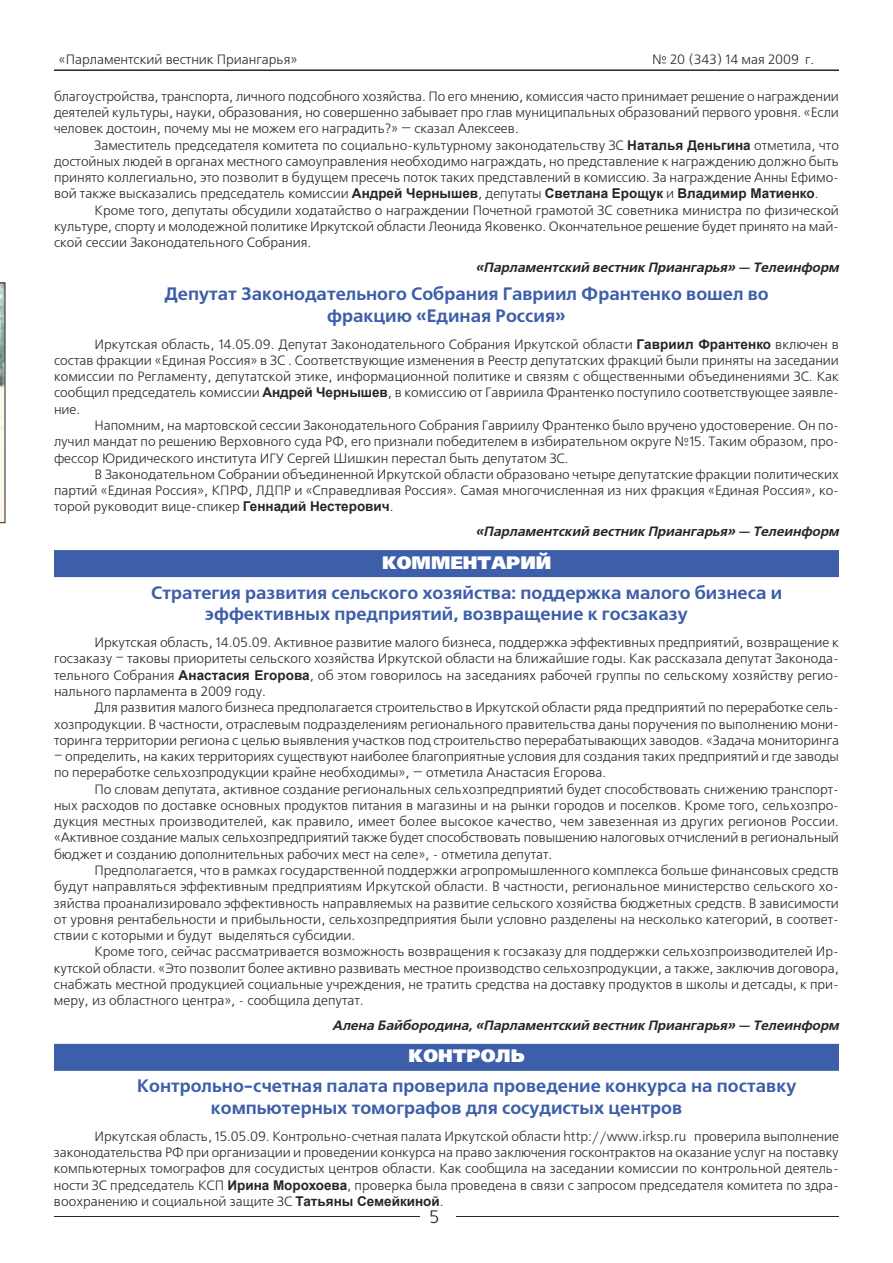
<style>
.page{position:relative;width:893px;height:1263px;background:#fff}
.page>*{position:absolute;margin:0;border:0;box-sizing:border-box;transform-origin:0 0}
.t1{font:700 18px/21.6px "Free Set C";color:#3d5ea9}
.t2{font:18px "Free Set Black C";color:#fff}
.t3{font:18px "Free Set C";color:#272627}
.t4{font:13.5px/16.2px "Free Set C";color:#272627;text-align:justify}
.t5{font:italic 700 13.5px "Free Set C";color:#272627}
.s1{font-family:"Arial";font-weight:700}
</style>
<div class="page">
<hr style="left:54px;top:69px;width:785px;height:2px;background:#272627">
<hr style="left:54px;top:1216px;width:785px;height:1px;background:#272627">
<div style="left:420px;top:1209px;width:35px;height:19px;background:#fff"></div>
<div style="left:54px;top:550px;width:785px;height:27px;background:#3d5ea9"></div>
<div style="left:54px;top:1044px;width:785px;height:27px;background:#3d5ea9"></div>
<svg style="left:0;top:282px;width:5px;height:241px"></svg>
<p class="t4" style="left:59px;top:52px;width:240px">«Парламентский вестник Приангарья»</p>
<p class="t4" style="left:652px;top:52px;width:164px">№ 20 (343) 14 мая 2009 г.</p>
<p class="t4" style="left:54px;top:88px;width:786px">благоустройства, транспорта, личного подсобного хозяйства. По его мнению, комиссия часто принимает решение о награждении деятелей культуры, науки, образования, но совершенно забывает про глав муниципальных образований первого уровня. «Если человек достоин, почему мы не можем его наградить?» — сказал Алексеев.</p>
<p class="t4" style="left:54px;top:137px;width:786px;text-indent:41px">Заместитель председателя комитета по социально-культурному законодательству ЗС <span class="s1">Наталья Деньгина</span> отметила, что достойных людей в органах местного самоуправления необходимо награждать, но представление к награждению должно быть принято коллегиально, это позволит в будущем пресечь поток таких представлений в комиссию. За награждение Анны Ефимо&shy;вой также высказались председатель комиссии <span class="s1">Андрей Чернышев</span>, депутаты <span class="s1">Светлана Ерощук</span> и <span class="s1">Владимир Матиенко</span>.</p>
<p class="t4" style="left:54px;top:202px;width:786px;text-indent:41px">Кроме того, депутаты обсудили ходатайство о награждении Почетной грамотой ЗС советника министра по физической культуре, спорту и молодежной политике Иркутской области Леонида Яковенко. Окончательное решение будет принято на май&shy;ской сессии Законодательного Собрания.</p>
<p class="t5" style="left:476px;top:259px;width:367px">«Парламентский вестник Приангарья» — Телеинформ</p>
<h1 class="t1" style="left:327px;top:283px;width:443px;text-indent:-163px">Депутат Законодательного Собрания Гавриил Франтенко вошел во фракцию «Единая Россия»</h1>
<p class="t4" style="left:54px;top:336px;width:786px;text-indent:41px">Иркутская область, 14.05.09. Депутат Законодательного Собрания Иркутской области <span class="s1">Гавриил Франтенко</span> включен в состав фракции «Единая Россия» в ЗС . Соответствующие изменения в Реестр депутатских фракций были приняты на заседании комиссии по Регламенту, депутатской этике, информационной политике и связям с общественными объединениями ЗС. Как сообщил председатель комиссии <span class="s1">Андрей Чернышев</span>, в комиссию от Гавриила Франтенко поступило соответствующее заявле&shy;ние.</p>
<p class="t4" style="left:54px;top:417px;width:786px;text-indent:41px">Напомним, на мартовской сессии Законодательного Собрания Гавриилу Франтенко было вручено удостоверение. Он по&shy;лучил мандат по решению Верховного суда РФ, его признали победителем в избирательном округе №15. Таким образом, про&shy;фессор Юридического института ИГУ Сергей Шишкин перестал быть депутатом ЗС.</p>
<p class="t4" style="left:54px;top:466px;width:786px;text-indent:41px">В Законодательном Собрании объединенной Иркутской области образовано четыре депутатские фракции политических партий «Единая Россия», КПРФ, ЛДПР и «Справедливая Россия». Самая многочисленная из них фракция «Единая Россия», ко&shy;торой руководит вице-спикер <span class="s1">Геннадий Нестерович</span>.</p>
<p class="t5" style="left:476px;top:523px;width:367px">«Парламентский вестник Приангарья» — Телеинформ</p>
<h1 class="t2" style="left:382px;top:552px;width:171px">КОММЕНТАРИЙ</h1>
<h1 class="t1" style="left:205px;top:581px;width:578px;text-indent:-54px">Стратегия развития сельского хозяйства: поддержка малого бизнеса и эффективных предприятий, возвращение к госзаказу</h1>
<p class="t4" style="left:54px;top:634px;width:786px;text-indent:40px">Иркутская область, 14.05.09. Активное развитие малого бизнеса, поддержка эффективных предприятий, возвращение к госзаказу – таковы приоритеты сельского хозяйства Иркутской области на ближайшие годы. Как рассказала депутат Законода&shy;тельного Собрания <span class="s1">Анастасия Егорова</span>, об этом говорилось на заседаниях рабочей группы по сельскому хозяйству регио&shy;нального парламента в 2009 году.</p>
<p class="t4" style="left:54px;top:699px;width:786px;text-indent:40px">Для развития малого бизнеса предполагается строительство в Иркутской области ряда предприятий по переработке сель&shy;хозпродукции. В частности, отраслевым подразделениям регионального правительства даны поручения по выполнению мони&shy;торинга территории региона с целью выявления участков под строительство перерабатывающих заводов. «Задача мониторинга</p>
<p class="t4" style="left:54px;top:748px;width:786px">– определить, на каких территориях существуют наиболее благоприятные условия для создания таких предприятий и где заводы по переработке сельхозпродукции крайне необходимы», — отметила Анастасия Егорова.</p>
<p class="t4" style="left:54px;top:781px;width:786px;text-indent:41px">По словам депутата, активное создание региональных сельхозпредприятий будет способствовать снижению транспорт&shy;ных расходов по доставке основных продуктов питания в магазины и на рынки городов и поселков. Кроме того, сельхозпро&shy;дукция местных производителей, как правило, имеет более высокое качество, чем завезенная из других регионов России. «Активное создание малых сельхозпредприятий также будет способствовать повышению налоговых отчислений в региональный бюджет и созданию дополнительных рабочих мест на селе», - отметила депутат.</p>
<p class="t4" style="left:54px;top:862px;width:786px;text-indent:41px">Предполагается, что в рамках государственной поддержки агропромышленного комплекса больше финансовых средств будут направляться эффективным предприятиям Иркутской области. В частности, региональное министерство сельского хо&shy;зяйства проанализировало эффективность направляемых на развитие сельского хозяйства бюджетных средств. В зависимости от уровня рентабельности и прибыльности, сельхозпредприятия были условно разделены на несколько категорий, в соответ&shy;ствии с которыми и будут выделяться субсидии.</p>
<p class="t4" style="left:54px;top:943px;width:786px;text-indent:41px">Кроме того, сейчас рассматривается возможность возвращения к госзаказу для поддержки сельхозпроизводителей Ир&shy;кутской области. «Это позволит более активно развивать местное производство сельхозпродукции, а также, заключив договора, снабжать местной продукцией социальные учреждения, не тратить средства на доставку продуктов в школы и детсады, к при&shy;меру, из областного центра», - сообщила депутат.</p>
<p class="t5" style="left:332px;top:1017px;width:510px">Алена Байбородина, «Парламентский вестник Приангарья» — Телеинформ</p>
<h1 class="t2" style="left:409px;top:1045px;width:118px">КОНТРОЛЬ</h1>
<h1 class="t1" style="left:211px;top:1075px;width:587px;text-indent:-74px">Контрольно-счетная палата проверила проведение конкурса на поставку компьютерных томографов для сосудистых центров</h1>
<p class="t4" style="left:54px;top:1128px;width:786px;text-indent:41px">Иркутская область, 15.05.09. Контрольно-счетная палата Иркутской области http://www.irksp.ru проверила выполнение законодательства РФ при организации и проведении конкурса на право заключения госконтрактов на оказание услуг на поставку компьютерных томографов для сосудистых центров области. Как сообщила на заседании комиссии по контрольной деятель&shy;ности ЗС председатель КСП <span class="s1">Ирина Морохоева</span>, проверка была проведена в связи с запросом председателя комитета по здра&shy;воохранению и социальной защите ЗС <span class="s1">Татьяны Семейкиной</span>.</p>
<h1 class="t3" style="left:429px;top:1206px;width:12px">5</h1>
</div>
